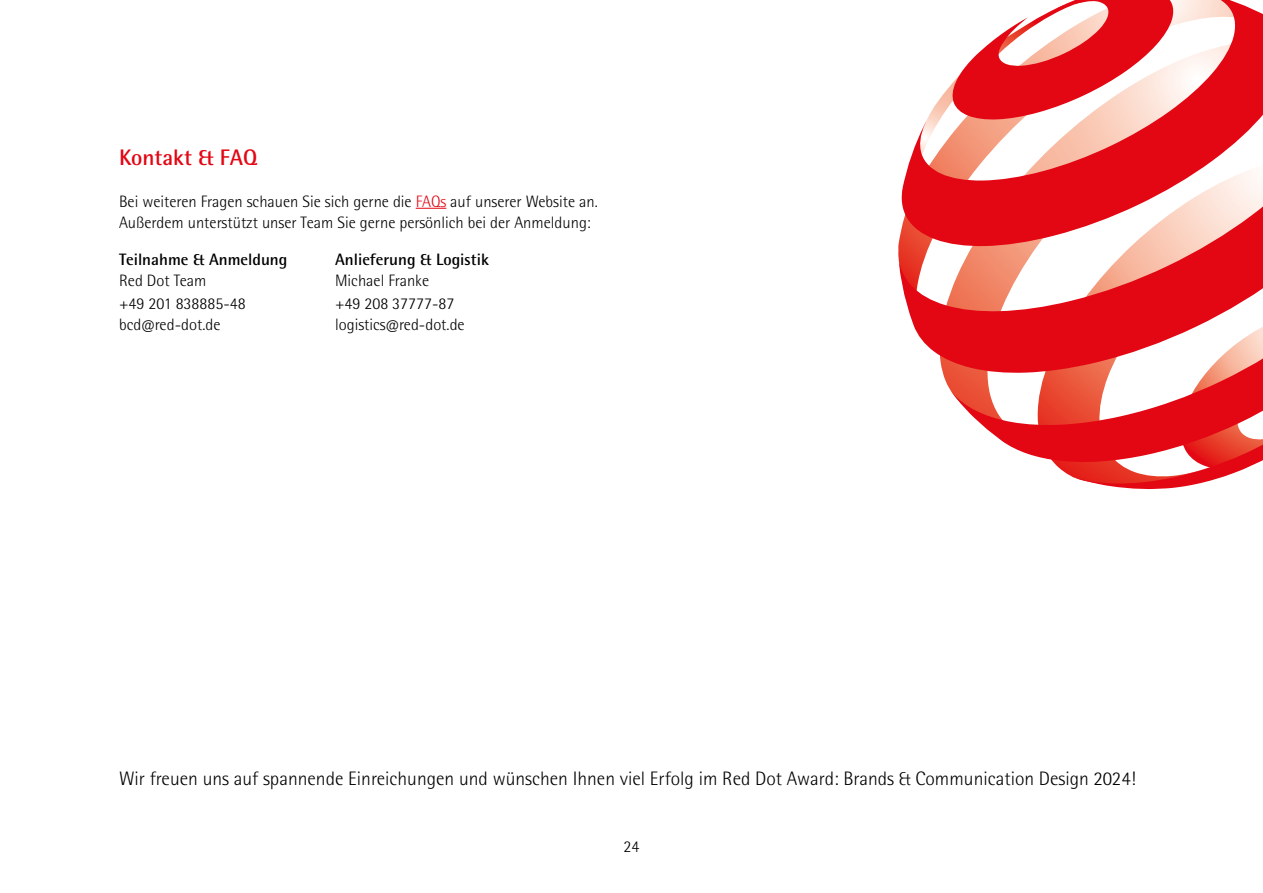
<style>
.page{position:relative;width:1263px;height:893px;background:#fff}
.page>*{position:absolute;margin:0;border:0;box-sizing:border-box;transform-origin:0 0}
.t1{font:700 22.5px "Rotis Semi Sans Std";color:#e30613}
.t2{font:300 19.5px "Rotis Semi Sans Std";color:#000}
.t3{font:300 16.5px/21px "Rotis Semi Sans Std";color:#000}
.t4{font:700 16.5px "Rotis Semi Sans Std";color:#000}
.s1{color:#e30613}
</style>
<div class="page">
<hr style="left:416px;top:208px;width:30px;height:1px;background:#e30613">
<svg style="left:1071px;top:462px;width:188px;height:27px"></svg>
<svg style="left:970px;top:0;width:293px;height:61px"></svg>
<svg style="left:898px;top:61px;width:365px;height:312px"></svg>
<svg style="left:951px;top:191px;width:312px;height:271px"></svg>
<h1 class="t1" style="left:119px;top:143px;width:140px">Kontakt &amp; FAQ</h1>
<p class="t3" style="left:119px;top:191px;width:480px">Bei weiteren Fragen schauen Sie sich gerne die <span class="s1">FAQs</span> auf unserer Website an.<br>Außerdem unterstützt unser Team Sie gerne persönlich bei der Anmeldung:</p>
<p class="t4" style="left:119px;top:249px;width:170px">Teilnahme &amp; Anmeldung</p>
<p class="t4" style="left:335px;top:249px;width:155px">Anlieferung &amp; Logistik</p>
<p class="t3" style="left:119px;top:270px;width:89px">Red Dot Team</p>
<p class="t3" style="left:335px;top:270px;width:96px">Michael Franke</p>
<p class="t3" style="left:119px;top:293px;width:128px">+49 201 838885-48</p>
<p class="t3" style="left:335px;top:293px;width:121px">+49 208 37777-87</p>
<p class="t3" style="left:119px;top:314px;width:103px">bcd@red-dot.de</p>
<p class="t3" style="left:335px;top:314px;width:131px">logistics@red-dot.de</p>
<p class="t2" style="left:119px;top:767px;width:1018px">Wir freuen uns auf spannende Einreichungen und wünschen Ihnen viel Erfolg im Red Dot Award: Brands &amp; Communication Design 2024!</p>
<p class="t3" style="left:623px;top:836px;width:17px">24</p>
</div>
